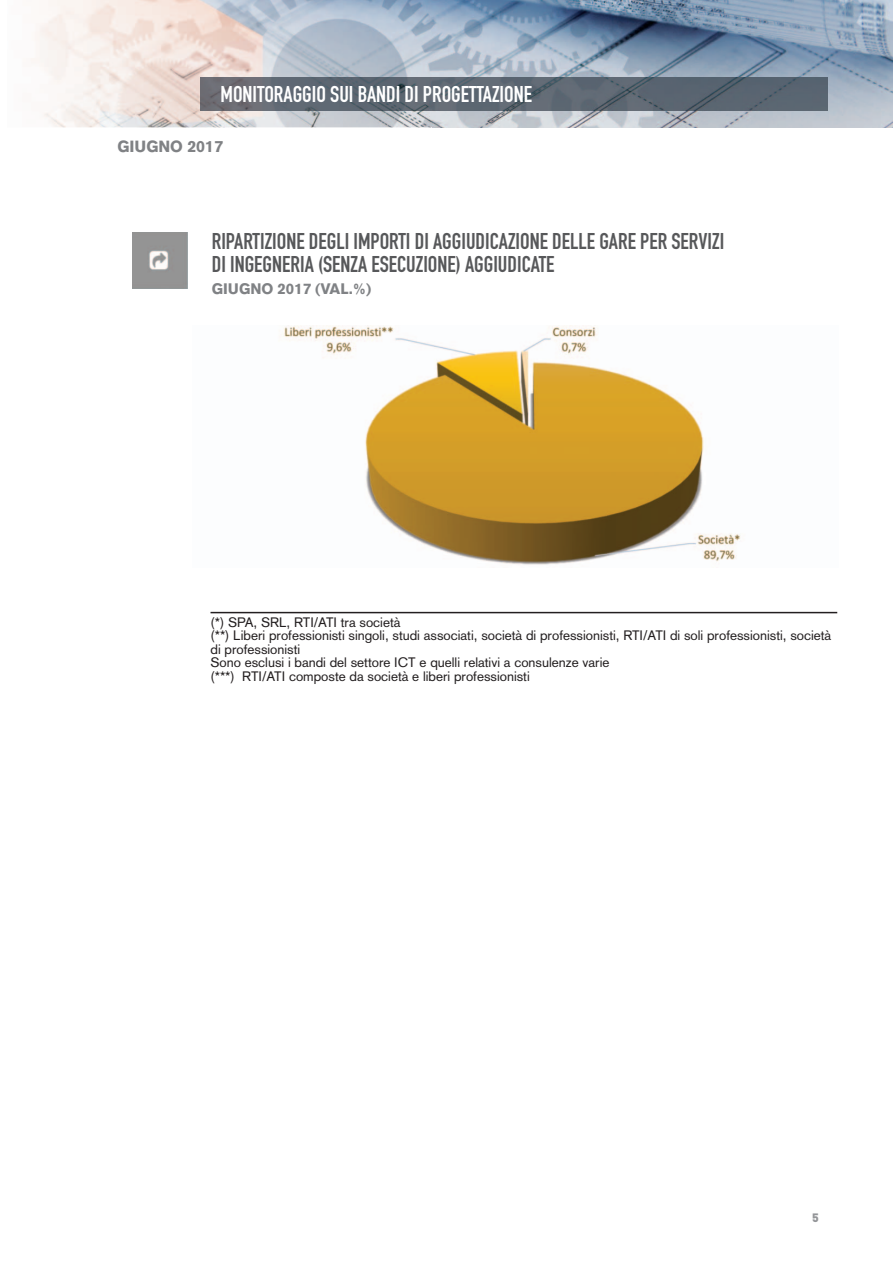
<style>
.page{position:relative;width:893px;height:1263px;background:#fff}
.page>*{position:absolute;margin:0;border:0;box-sizing:border-box;transform-origin:0 0}
.t1{font:700 22.5px/22.5px "DIN Condensed";color:#57585a}
.t2{font:700 22.5px "DIN Condensed";color:#fff}
.t3{font:900 15.9px "Akzidenz Grotesk";color:#808285}
.t4{font:900 15px "Akzidenz Grotesk";color:#808285}
.t5{font:13.5px/13.5px "Akzidenz Grotesk";color:#231f20}
.t6{font:900 12px "DIN";color:#939598}
</style>
<div class="page">
<img style="left:432px;top:0;width:461px;height:127px">
<img style="left:31px;top:0;width:401px;height:128px">
<img style="left:201px;top:78px;width:626px;height:33px">
<img style="left:132px;top:233px;width:55px;height:55px">
<img style="left:284px;top:326px;width:457px;height:239px">
<hr style="left:210px;top:612px;width:627px;height:1px;background:#231f20">
<h1 class="t2" style="left:220px;top:81px;width:313px">MONITORAGGIO SUI BANDI DI PROGETTAZIONE</h1>
<p class="t3" style="left:117px;top:140px;width:107px">GIUGNO 2017</p>
<h1 class="t1" style="left:212px;top:230px;width:514px">RIPARTIZIONE DEGLI IMPORTI DI AGGIUDICAZIONE DELLE GARE PER SERVIZI<br>DI INGEGNERIA (SENZA ESECUZIONE) AGGIUDICATE</h1>
<p class="t4" style="left:212px;top:284px;width:161px">GIUGNO 2017 (VAL.%)</p>
<p class="t5" style="left:210px;top:617px;width:622px">(*) SPA, SRL, RTI/ATI tra società<br>(**) Liberi professionisti singoli, studi associati, società di professionisti, RTI/ATI di soli professionisti, società di professionisti<br>Sono esclusi i bandi del settore ICT e quelli relativi a consulenze varie<br>(***) RTI/ATI composte da società e liberi professionisti</p>
<p class="t6" style="left:812px;top:1213px;width:8px">5</p>
</div>
